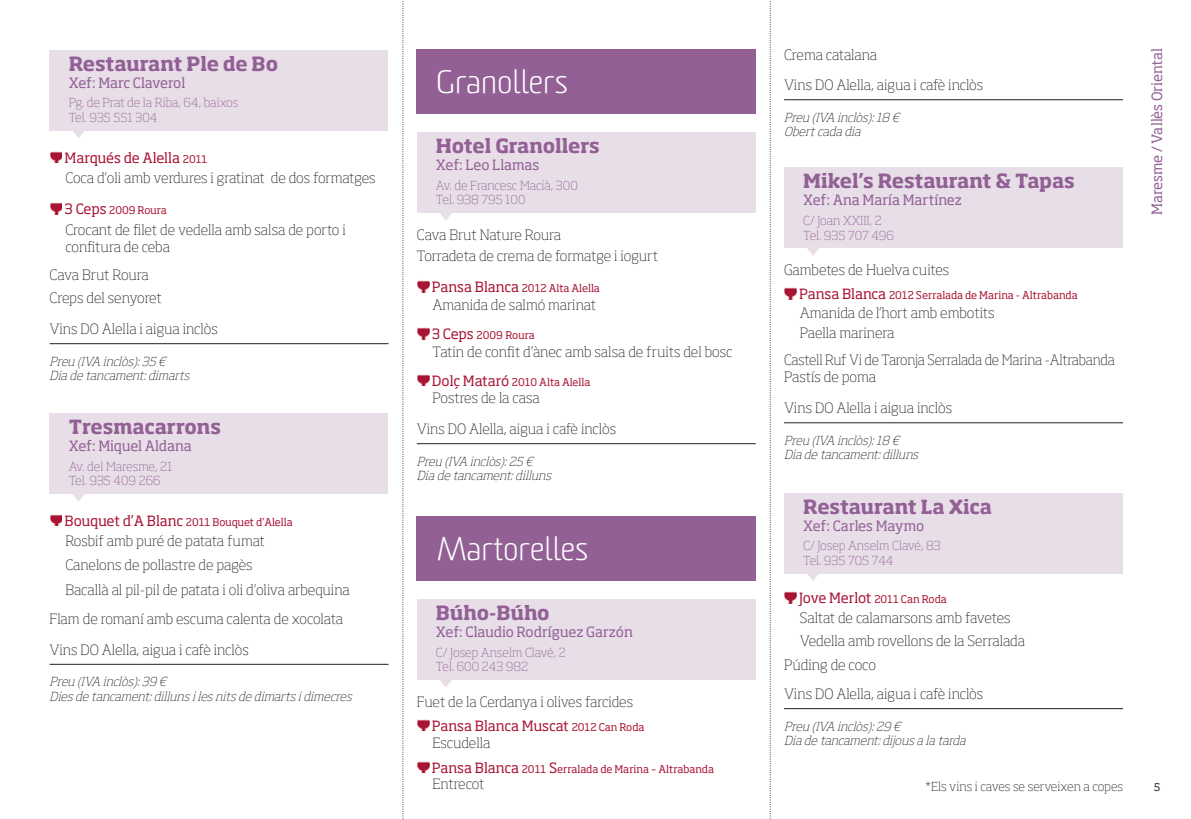
<style>
.page{position:relative;width:1191px;height:819px;background:#fff}
.page>*{position:absolute;margin:0;border:0;box-sizing:border-box;transform-origin:0 0}
.t1{font:300 31.5px "Sommet Rounded";color:#fff}
.t2{font:700 19.25px "Soho Std";letter-spacing:-.01em;color:#926095}
.t3{font:200 14px/24.3px "Soho Std";letter-spacing:-.01em;color:#231f20}
.t4{font:14px "Soho Std";letter-spacing:-.01em;color:#926095}
.t5{font:italic 200 12.25px/14.7px "Soho Std";color:#231f20}
.t6{font:200 12.25px/14.7px "Soho Std";color:#926095}
.t7{font:200 12.25px "Soho Std";color:#231f20}
.t8{font:10.5px "Soho Std";color:#a91536}
.t9{font:10.5px "Soho Std";color:#231f20}
.s1{font-weight:400;color:#a91536}
.s2{font-weight:400;font-size:10.5px;color:#a91536}
.s3{font-size:14px}
</style>
<div class="page">
<svg style="left:770px;top:1px;width:1px;height:818px"></svg>
<svg style="left:402px;top:1px;width:1px;height:818px"></svg>
<hr style="left:784px;top:99px;width:339px;height:1px;background:#231f20">
<div style="left:784px;top:167px;width:338px;height:81px;background:#e7dee8"></div>
<svg style="left:807px;top:248px;width:12px;height:8px"></svg>
<img style="left:784px;top:287px;width:12px;height:12px">
<hr style="left:784px;top:422px;width:339px;height:1px;background:#231f20">
<div style="left:784px;top:492px;width:338px;height:81px;background:#e7dee8"></div>
<svg style="left:804px;top:573px;width:18px;height:8px"></svg>
<img style="left:784px;top:591px;width:12px;height:12px">
<hr style="left:784px;top:708px;width:339px;height:1px;background:#231f20">
<div style="left:417px;top:50px;width:339px;height:64px;background:#926095"></div>
<div style="left:417px;top:132px;width:338px;height:81px;background:#e7dee8"></div>
<svg style="left:440px;top:213px;width:12px;height:7px"></svg>
<img style="left:417px;top:280px;width:12px;height:12px">
<img style="left:417px;top:327px;width:12px;height:12px">
<svg style="left:417px;top:374px;width:12px;height:11px"></svg>
<hr style="left:417px;top:443px;width:338px;height:1px;background:#231f20">
<div style="left:417px;top:516px;width:339px;height:65px;background:#926095"></div>
<div style="left:417px;top:598px;width:338px;height:81px;background:#e7dee8"></div>
<svg style="left:437px;top:679px;width:18px;height:8px"></svg>
<img style="left:417px;top:719px;width:12px;height:12px">
<img style="left:417px;top:761px;width:12px;height:11px">
<div style="left:50px;top:50px;width:338px;height:81px;background:#e7dee8"></div>
<svg style="left:73px;top:131px;width:11px;height:7px"></svg>
<svg style="left:50px;top:151px;width:12px;height:11px"></svg>
<img style="left:50px;top:202px;width:12px;height:12px">
<hr style="left:50px;top:343px;width:338px;height:1px;background:#231f20">
<div style="left:50px;top:413px;width:338px;height:81px;background:#e7dee8"></div>
<svg style="left:73px;top:494px;width:11px;height:7px"></svg>
<img style="left:50px;top:514px;width:12px;height:12px">
<hr style="left:50px;top:664px;width:338px;height:1px;background:#231f20">
<h2 class="t2" style="left:69px;top:56px;width:211px">Restaurant Ple de Bo</h2>
<p class="t4" style="left:69px;top:77px;width:118px">Xef: Marc Claverol</p>
<p class="t6" style="left:69px;top:97px;width:171px">Pg. de Prat de la Riba, 64, baixos<br>Tel. 935 551 304</p>
<p class="t3" style="left:65px;top:148px;width:312px;line-height:20.3px"><span class="s1">Marqués de Alella</span> <span class="s2">2011<br></span>Coca d’oli amb verdures i gratinat de dos formatges</p>
<p class="t8" style="left:65px;top:206px;width:104px"><span class="s3">3 Ceps</span> 2009 Roura</p>
<p class="t3" style="left:65px;top:222px;width:282px;line-height:16.8px">Crocant de filet de vedella amb salsa de porto i confitura de ceba</p>
<p class="t3" style="left:50px;top:265px;width:114px;line-height:22.8px">Cava Brut Roura<br>Creps del senyoret</p>
<p class="t3" style="left:50px;top:318px;width:170px">Vins DO Alella i aigua inclòs</p>
<p class="t5" style="left:50px;top:355px;width:144px">Preu (IVA inclòs):35 €<br>Dia de tancament:dimarts</p>
<h2 class="t2" style="left:69px;top:419px;width:154px">Tresmacarrons</h2>
<p class="t4" style="left:69px;top:440px;width:125px">Xef: Miquel Aldana</p>
<p class="t6" style="left:69px;top:460px;width:105px">Av. del Maresme, 21<br>Tel. 935 409 266</p>
<p class="t8" style="left:65px;top:517px;width:230px"><span class="s3">Bouquet d’A Blanc</span> 2011 Bouquet d’Alella</p>
<p class="t3" style="left:65px;top:530px;width:286px">Rosbif amb puré de patata fumat<br>Canelons de pollastre de pagès<br>Bacallà al pil-pil de patata i oli d’oliva arbequina</p>
<p class="t3" style="left:50px;top:607px;width:295px">Flam de romaní amb escuma calenta de xocolata</p>
<p class="t3" style="left:50px;top:638px;width:201px">Vins DO Alella, aigua i cafè inclòs</p>
<p class="t5" style="left:50px;top:675px;width:306px">Preu (IVA inclòs):39 €<br>Dies de tancament:dilluns iles nits de dimarts idimecres</p>
<h1 class="t1" style="left:436px;top:69px;width:133px">Granollers</h1>
<h2 class="t2" style="left:436px;top:138px;width:165px">Hotel Granollers</h2>
<p class="t4" style="left:436px;top:159px;width:105px">Xef: Leo Llamas</p>
<p class="t6" style="left:436px;top:179px;width:143px">Av. de Francesc Macià, 300<br>Tel. 938 795 100</p>
<p class="t3" style="left:417px;top:226px;width:243px;line-height:20.3px">Cava Brut Nature Roura<br>Torradeta de crema de formatge i iogurt</p>
<p class="t8" style="left:432px;top:284px;width:169px"><span class="s3">Pansa Blanca</span> 2012 Alta Alella</p>
<p class="t3" style="left:432px;top:294px;width:165px">Amanida de salmó marinat</p>
<p class="t8" style="left:432px;top:331px;width:104px"><span class="s3">3 Ceps</span> 2009 Roura</p>
<p class="t3" style="left:432px;top:340px;width:301px">Tatin de confit d’ànec amb salsa de fruits del bosc</p>
<p class="t8" style="left:432px;top:377px;width:160px"><span class="s3">Dolç Mataró</span> 2010 Alta Alella</p>
<p class="t3" style="left:432px;top:387px;width:109px">Postres de la casa</p>
<p class="t3" style="left:417px;top:418px;width:201px">Vins DO Alella, aigua i cafè inclòs</p>
<p class="t5" style="left:417px;top:455px;width:138px">Preu (IVA inclòs):25 €<br>Dia de tancament:dilluns</p>
<h1 class="t1" style="left:436px;top:536px;width:154px">Martorelles</h1>
<h2 class="t2" style="left:436px;top:605px;width:115px">Búho-Búho</h2>
<p class="t4" style="left:436px;top:626px;width:198px">Xef: Claudio Rodríguez Garzón</p>
<p class="t6" style="left:436px;top:645px;width:131px">C/ Josep Anselm Clavé, 2<br>Tel. 600 243 982</p>
<p class="t3" style="left:432px;top:690px;width:214px;text-indent:-15px">Fuet de la Cerdanya i olives farcides<br><span class="s1">Pansa Blanca Muscat</span> <span class="s2">2012 Can Roda</span></p>
<p class="t3" style="left:432px;top:732px;width:59px">Escudella</p>
<p class="t8" style="left:432px;top:764px;width:284px"><span class="s3">Pansa Blanca</span> 2011 <span class="s3">S</span>erralada de Marina – Altrabanda</p>
<p class="t3" style="left:432px;top:773px;width:53px">Entrecot</p>
<p class="t3" style="left:784px;top:42px;width:201px;line-height:29.8px">Crema catalana<br>Vins DO Alella, aigua i cafè inclòs</p>
<p class="t5" style="left:784px;top:111px;width:119px">Preu (IVA inclòs):18 €<br>Obertcada dia</p>
<h2 class="t2" style="left:803px;top:173px;width:273px">Mikel’s Restaurant &amp; Tapas</h2>
<p class="t4" style="left:803px;top:194px;width:160px">Xef: Ana María Martínez</p>
<p class="t6" style="left:803px;top:214px;width:92px">C/ Joan XXIII, 2<br>Tel. 935 707 496</p>
<p class="t3" style="left:784px;top:259px;width:167px">Gambetes de Huelva cuites</p>
<p class="t8" style="left:799px;top:291px;width:280px"><span class="s3">Pansa Blanca</span> 2012 Serralada de Marina - Altrabanda</p>
<p class="t3" style="left:800px;top:304px;width:196px;line-height:19.8px">Amanida de l’hort amb embotits<br>Paella marinera</p>
<p class="t3" style="left:784px;top:352px;width:332px;line-height:17.5px">Castell Ruf Vi de Taronja Serralada de Marina -Altrabanda<br>Pastís de poma</p>
<p class="t3" style="left:784px;top:397px;width:170px">Vins DO Alella i aigua inclòs</p>
<p class="t5" style="left:784px;top:434px;width:138px">Preu (IVA inclòs):18 €<br>Dia de tancament:dilluns</p>
<h2 class="t2" style="left:803px;top:498px;width:190px">Restaurant La Xica</h2>
<p class="t4" style="left:803px;top:519px;width:122px">Xef: Carles Maymo</p>
<p class="t6" style="left:803px;top:539px;width:139px">C/ Josep Anselm Clavé, 83<br>Tel. 935 705 744</p>
<p class="t8" style="left:799px;top:595px;width:149px"><span class="s3">Jove Merlot</span> 2011 Can Roda</p>
<p class="t3" style="left:800px;top:606px;width:212px">Saltat de calamarsons amb favetes</p>
<p class="t3" style="left:800px;top:629px;width:227px">Vedella amb rovellons de la Serralada</p>
<p class="t3" style="left:784px;top:654px;width:93px">Púding de coco</p>
<p class="t3" style="left:784px;top:683px;width:201px">Vins DO Alella, aigua i cafè inclòs</p>
<p class="t5" style="left:784px;top:719px;width:186px">Preu (IVA inclòs):29 €<br>Dia de tancament:dijous a la tarda</p>
<p class="t7" style="left:925px;top:781px;width:200px">*Els vins i caves se serveixen a copes</p>
<p class="t4" style="left:1151px;top:215px;width:168px;rotate:-90deg">Maresme / Vallès Oriental</p>
<p class="t9" style="left:1154px;top:783px;width:8px">5</p>
</div>
